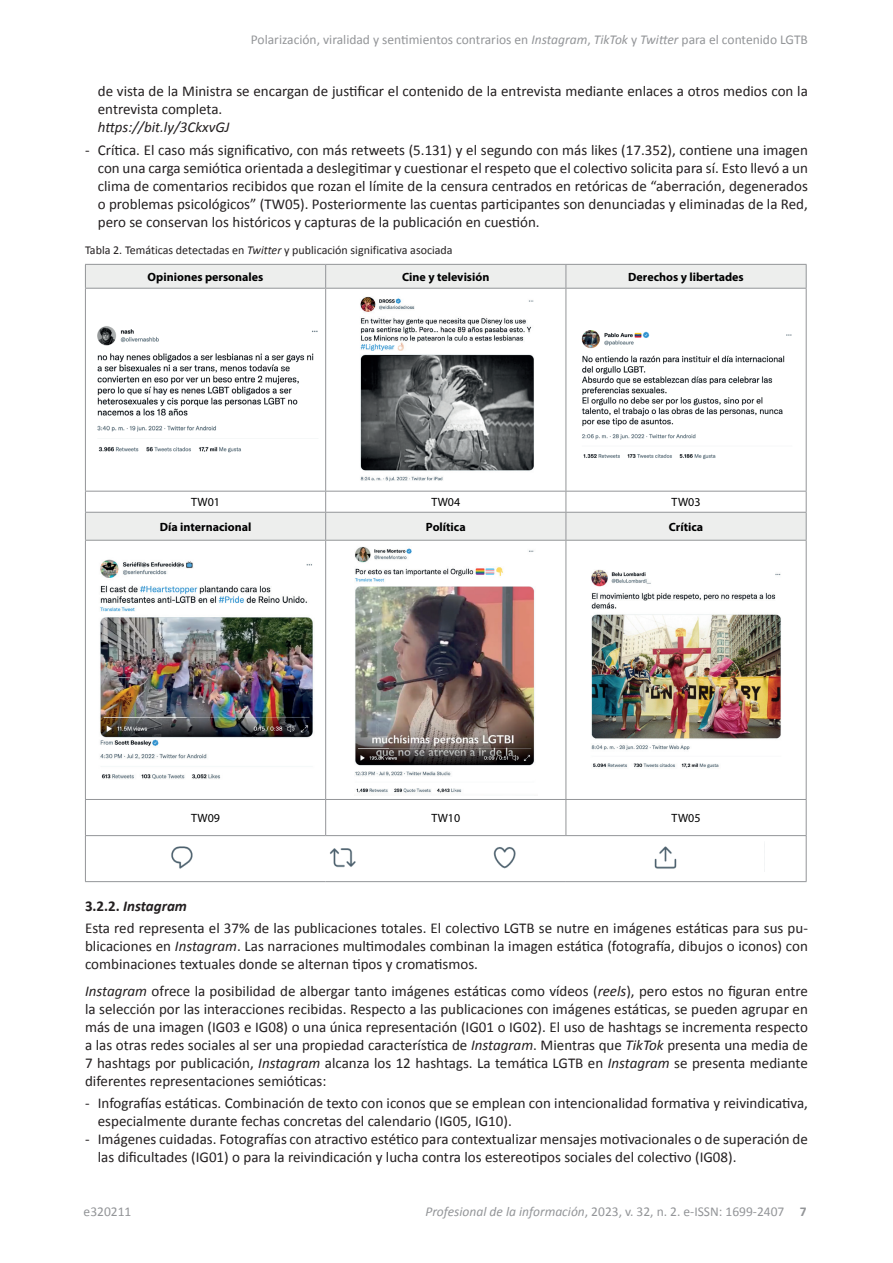
<style>
.page{position:relative;width:893px;height:1263px;background:#fff}
.page>*{position:absolute;margin:0;border:0;box-sizing:border-box;transform-origin:0 0}
.t1{font:15px/18px "Calibri";color:#231f20}
.t2{font:italic 15px "Calibri";color:#231f20}
.t3{font:13.5px "Calibri";color:#939598}
.t4{font:700 12px "Myriad Pro";color:#000001}
.t5{font:12px "Calibri";color:#231f20}
.t6{font:12px "Myriad Pro";color:#000001}
.s1{font-style:italic}
.s2{font-weight:700}
.s3{font-weight:700;font-style:italic}
</style>
<div class="page">
<svg style="left:86px;top:265px;width:720px;height:275px"></svg>
<hr style="left:85px;top:264px;width:241px;height:1px;background:#939598">
<svg style="left:85px;top:265px;width:1px;height:23px"></svg>
<hr style="left:326px;top:264px;width:240px;height:1px;background:#939598">
<svg style="left:325px;top:265px;width:1px;height:23px"></svg>
<hr style="left:566px;top:264px;width:240px;height:1px;background:#939598">
<svg style="left:566px;top:265px;width:1px;height:23px"></svg>
<svg style="left:806px;top:265px;width:1px;height:23px"></svg>
<hr style="left:85px;top:288px;width:241px;height:1px;background:#939598">
<hr style="left:85px;top:289px;width:1px;height:202px;background:#939598">
<hr style="left:326px;top:288px;width:240px;height:1px;background:#939598">
<hr style="left:325px;top:289px;width:1px;height:202px;background:#939598">
<hr style="left:566px;top:288px;width:240px;height:1px;background:#939598">
<hr style="left:566px;top:289px;width:1px;height:202px;background:#939598">
<hr style="left:806px;top:289px;width:1px;height:202px;background:#939598">
<hr style="left:85px;top:491px;width:241px;height:1px;background:#939598">
<hr style="left:326px;top:491px;width:240px;height:1px;background:#939598">
<hr style="left:566px;top:491px;width:240px;height:1px;background:#939598">
<hr style="left:85px;top:512px;width:241px;height:1px;background:#939598">
<svg style="left:85px;top:491px;width:1px;height:49px"></svg>
<hr style="left:326px;top:512px;width:240px;height:1px;background:#939598">
<svg style="left:325px;top:491px;width:1px;height:49px"></svg>
<hr style="left:566px;top:512px;width:240px;height:1px;background:#939598">
<svg style="left:566px;top:491px;width:1px;height:49px"></svg>
<svg style="left:806px;top:491px;width:1px;height:49px"></svg>
<hr style="left:85px;top:540px;width:241px;height:1px;background:#939598">
<hr style="left:85px;top:541px;width:1px;height:258px;background:#939598">
<hr style="left:326px;top:540px;width:240px;height:1px;background:#939598">
<hr style="left:325px;top:541px;width:1px;height:258px;background:#939598">
<hr style="left:566px;top:540px;width:240px;height:1px;background:#939598">
<hr style="left:566px;top:541px;width:1px;height:258px;background:#939598">
<hr style="left:806px;top:541px;width:1px;height:258px;background:#939598">
<hr style="left:85px;top:799px;width:241px;height:1px;background:#939598">
<hr style="left:85px;top:800px;width:1px;height:35px;background:#939598">
<hr style="left:326px;top:799px;width:240px;height:1px;background:#939598">
<hr style="left:325px;top:800px;width:1px;height:35px;background:#939598">
<hr style="left:566px;top:799px;width:240px;height:1px;background:#939598">
<hr style="left:566px;top:800px;width:1px;height:35px;background:#939598">
<hr style="left:806px;top:800px;width:1px;height:35px;background:#939598">
<hr style="left:85px;top:835px;width:241px;height:1px;background:#939598">
<hr style="left:85px;top:836px;width:1px;height:45px;background:#939598">
<hr style="left:326px;top:835px;width:240px;height:1px;background:#939598">
<hr style="left:566px;top:835px;width:240px;height:1px;background:#939598">
<hr style="left:806px;top:836px;width:1px;height:45px;background:#939598">
<hr style="left:85px;top:881px;width:241px;height:1px;background:#939598">
<hr style="left:326px;top:881px;width:240px;height:1px;background:#939598">
<hr style="left:566px;top:881px;width:240px;height:1px;background:#939598">
<img style="left:92px;top:324px;width:227px;height:131px">
<img style="left:357px;top:297px;width:177px;height:186px">
<img style="left:579px;top:329px;width:214px;height:133px">
<img style="left:100px;top:559px;width:213px;height:220px">
<img style="left:355px;top:546px;width:180px;height:247px">
<img style="left:591px;top:570px;width:190px;height:199px">
<img style="left:171px;top:846px;width:506px;height:23px">
<p class="t3" style="left:251px;top:31px;width:558px">Polarización, viralidad y sentimientos contrarios en <span class="s1">Instagram</span>, <span class="s1">TikTok</span> y <span class="s1">Twitter</span> para el contenido LGTB</p>
<p class="t1" style="left:98px;top:82px;width:712px">de vista de la Ministra se encargan de justificar el contenido de la entrevista mediante enlaces a otros medios con la entrevista completa.</p>
<p class="t2" style="left:98px;top:118px;width:133px">https://bit.ly/3CkxvGJ</p>
<p class="t1" style="left:98px;top:140px;width:712px;text-align:justify;text-indent:-13px">- Crítica. El caso más significativo, con más retweets (5.131) y el segundo con más likes (17.352), contiene una imagen con una carga semiótica orientada a deslegitimar y cuestionar el respeto que el colectivo solicita para sí. Esto llevó a un clima de comentarios recibidos que rozan el límite de la censura centrados en retóricas de “aberración, degenerados o problemas psicológicos” (TW05). Posteriormente las cuentas participantes son denunciadas y eliminadas de la Red, pero se conservan los históricos y capturas de la publicación en cuestión.</p>
<p class="t5" style="left:85px;top:242px;width:369px">Tabla 2. Temáticas detectadas en <span class="s1">Twitter</span> y publicación significativa asociada</p>
<p class="t4" style="left:148px;top:269px;width:117px">Opiniones personales</p>
<p class="t4" style="left:402px;top:269px;width:89px">Cine y televisión</p>
<p class="t4" style="left:628px;top:269px;width:117px">Derechos y libertades</p>
<p class="t6" style="left:191px;top:495px;width:30px">TW01</p>
<p class="t6" style="left:431px;top:495px;width:30px">TW04</p>
<p class="t6" style="left:672px;top:495px;width:30px">TW03</p>
<p class="t4" style="left:160px;top:519px;width:93px">Día internacional</p>
<p class="t4" style="left:426px;top:519px;width:41px">Política</p>
<p class="t4" style="left:669px;top:519px;width:36px">Crítica</p>
<p class="t6" style="left:191px;top:811px;width:30px">TW09</p>
<p class="t6" style="left:431px;top:811px;width:30px">TW10</p>
<p class="t6" style="left:672px;top:811px;width:30px">TW05</p>
<p class="t1" style="left:85px;top:894px;width:724px;line-height:22.2px"><span class="s2">3.2.2.</span> <span class="s3">Instagram<br></span>Esta red representa el 37% de las publicaciones totales. El colectivo LGTB se nutre en imágenes estáticas para sus pu-</p>
<p class="t1" style="left:85px;top:936px;width:724px">blicaciones en <span class="s1">Instagram</span>. Las narraciones multimodales combinan la imagen estática (fotografía, dibujos o iconos) con combinaciones textuales donde se alternan tipos y cromatismos.</p>
<p class="t1" style="left:85px;top:981px;width:724px;text-align:justify"><span class="s1">Instagram</span> ofrece la posibilidad de albergar tanto imágenes estáticas como vídeos (<span class="s1">reels</span>), pero estos no figuran entre la selección por las interacciones recibidas. Respecto a las publicaciones con imágenes estáticas, se pueden agrupar en más de una imagen (IG03 e IG08) o una única representación (IG01 o IG02). El uso de hashtags se incrementa respecto a las otras redes sociales al ser una propiedad característica de <span class="s1">Instagram</span>. Mientras que <span class="s1">TikTok</span> presenta una media de 7 hashtags por publicación, <span class="s1">Instagram</span> alcanza los 12 hashtags. La temática LGTB en <span class="s1">Instagram</span> se presenta mediante diferentes representaciones semióticas:</p>
<p class="t1" style="left:98px;top:1093px;width:712px;text-indent:-13px">- Infografías estáticas. Combinación de texto con iconos que se emplean con intencionalidad formativa y reivindicativa, especialmente durante fechas concretas del calendario (IG05, IG10).</p>
<p class="t1" style="left:98px;top:1129px;width:712px;text-indent:-13px">- Imágenes cuidadas. Fotografías con atractivo estético para contextualizar mensajes motivacionales o de superación de las dificultades (IG01) o para la reivindicación y lucha contra los estereotipos sociales del colectivo (IG08).</p>
<p class="t3" style="left:84px;top:1203px;width:49px">e320211</p>
<p class="t3" style="left:425px;top:1203px;width:383px"><span class="s1">Profesional de la información</span>, 2023, v. 32, n. 2. e-ISSN: 1699-2407 <span class="s2">7</span></p>
</div>
